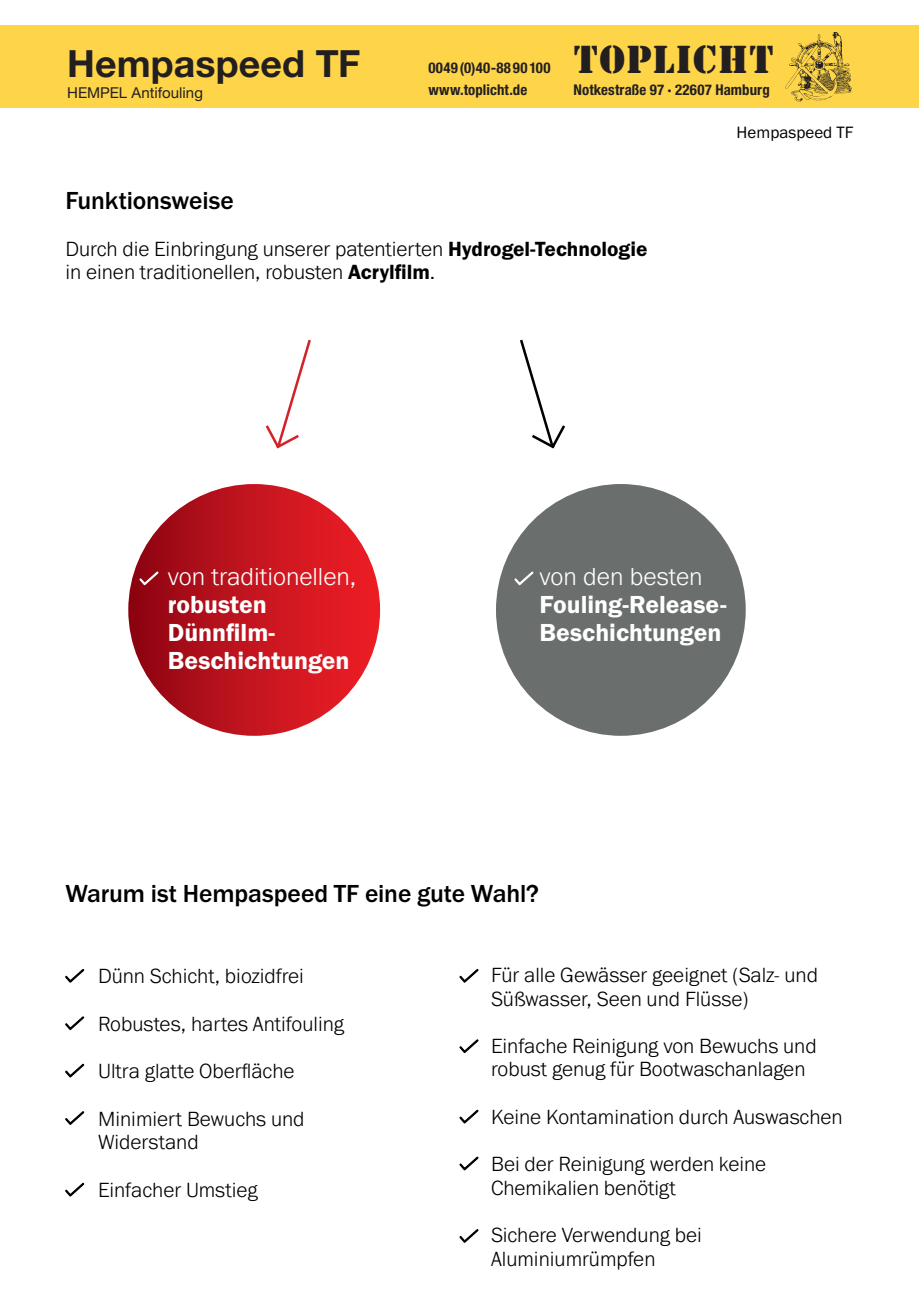
<style>
.page{position:relative;width:919px;height:1289px;background:#fff}
.page>*{position:absolute;margin:0;border:0;box-sizing:border-box;transform-origin:0 0}
.t1{font:40.5px "Stencil";letter-spacing:.03em;color:#231f20}
.t2{font:700 37.5px "Helvetica Neue LTW1 G";letter-spacing:.005em;color:#231f20}
.t3{font:25.5px/27.6px "Franklin Gothic URW Dem";color:#fff}
.t4{font:500 25.5px "Franklin Gothic URW";letter-spacing:-.005em;color:#000}
.t5{font:300 25.5px "Franklin Gothic URW";color:#fff}
.t6{font:300 21.3px/23.4px "Franklin Gothic URW";color:#000}
.t7{font:17.1px "Franklin Gothic URW Boo";color:#000}
.t8{font:15px "Helvetica Neue LTW1 G";color:#231f20}
.t9{font:700 condensed 14.85px "Helvetica Neue LTW1 G";letter-spacing:.01em;color:#231f20}
.s1{font-family:"Franklin Gothic URW Dem";font-weight:400}
</style>
<div class="page">
<hr style="left:0;top:699px;width:1px;height:39px;background:#231f20">
<div style="left:496px;top:484px;width:249px;height:251px;background:#6a6e6c;border-radius:50%"></div>
<svg style="left:514px;top:572px;width:19px;height:13px"></svg>
<div style="left:128px;top:484px;width:252px;height:251px;background:linear-gradient(to right,#900714,#f22027);border-radius:126px"></div>
<svg style="left:139px;top:572px;width:20px;height:13px"></svg>
<svg style="left:265px;top:339px;width:46px;height:110px"></svg>
<svg style="left:520px;top:339px;width:45px;height:110px"></svg>
<svg style="left:65px;top:969px;width:20px;height:14px"></svg>
<svg style="left:459px;top:969px;width:20px;height:14px"></svg>
<svg style="left:65px;top:1016px;width:20px;height:14px"></svg>
<svg style="left:65px;top:1063px;width:20px;height:14px"></svg>
<svg style="left:459px;top:1156px;width:20px;height:14px"></svg>
<svg style="left:459px;top:1039px;width:20px;height:14px"></svg>
<svg style="left:459px;top:1109px;width:20px;height:14px"></svg>
<svg style="left:459px;top:1229px;width:20px;height:14px"></svg>
<svg style="left:65px;top:1111px;width:20px;height:14px"></svg>
<svg style="left:65px;top:1182px;width:20px;height:14px"></svg>
<div style="left:0;top:26px;width:918px;height:82px;background:#fed549"></div>
<svg style="left:785px;top:32px;width:66px;height:70px"></svg>
<h2 class="t2" style="left:67px;top:40px;width:295px">Hempaspeed TF</h2>
<p class="t8" style="left:67px;top:84px;width:137px">HEMPEL Antifouling</p>
<p class="t9" style="left:428px;top:59px;width:124px">0049(0)40-8890100</p>
<h1 class="t1" style="left:573px;top:36px;width:201px">toplicht</h1>
<p class="t9" style="left:428px;top:80px;width:100px">www.toplicht.de</p>
<p class="t9" style="left:573px;top:80px;width:198px">Notkestraße 97 · 22607 Hamburg</p>
<p class="t7" style="left:736px;top:122px;width:118px">Hempaspeed TF</p>
<p class="t4" style="left:65px;top:185px;width:170px">Funktionsweise</p>
<p class="t6" style="left:65px;top:237px;width:583px">Durch die Einbringung unserer patentierten <span class="s1">Hydrogel-Technologie </span>in einen traditionellen, robusten <span class="s1">Acrylfilm</span>.</p>
<p class="t5" style="left:168px;top:561px;width:190px">von traditionellen,</p>
<p class="t3" style="left:168px;top:590px;width:183px">robusten<br>Dünnfilm-<br>Beschichtungen</p>
<p class="t5" style="left:539px;top:561px;width:164px">von den besten</p>
<p class="t3" style="left:539px;top:590px;width:188px">Fouling-Release-<br>Beschichtungen</p>
<p class="t4" style="left:65px;top:877px;width:475px">Warum ist Hempaspeed TF eine gute Wahl?</p>
<p class="t6" style="left:98px;top:963px;width:207px">Dünn Schicht, biozidfrei</p>
<p class="t6" style="left:98px;top:1011px;width:247px">Robustes, hartes Antifouling</p>
<p class="t6" style="left:98px;top:1058px;width:198px">Ultra glatte Oberfläche</p>
<p class="t6" style="left:98px;top:1106px;width:208px">Minimiert Bewuchs und<br>Widerstand</p>
<p class="t6" style="left:98px;top:1177px;width:161px">Einfacher Umstieg</p>
<p class="t6" style="left:491px;top:963px;width:328px">Für alle Gewässer geeignet (Salz- und<br>Süßwasser, Seen und Flüsse)</p>
<p class="t6" style="left:491px;top:1033px;width:327px">Einfache Reinigung von Bewuchs und robust genug für Bootwaschanlagen</p>
<p class="t6" style="left:491px;top:1104px;width:353px">Keine Kontamination durch Auswaschen</p>
<p class="t6" style="left:491px;top:1151px;width:276px">Bei der Reinigung werden keine<br>Chemikalien benötigt</p>
<p class="t6" style="left:491px;top:1222px;width:212px">Sichere Verwendung bei<br>Aluminiumrümpfen</p>
</div>
